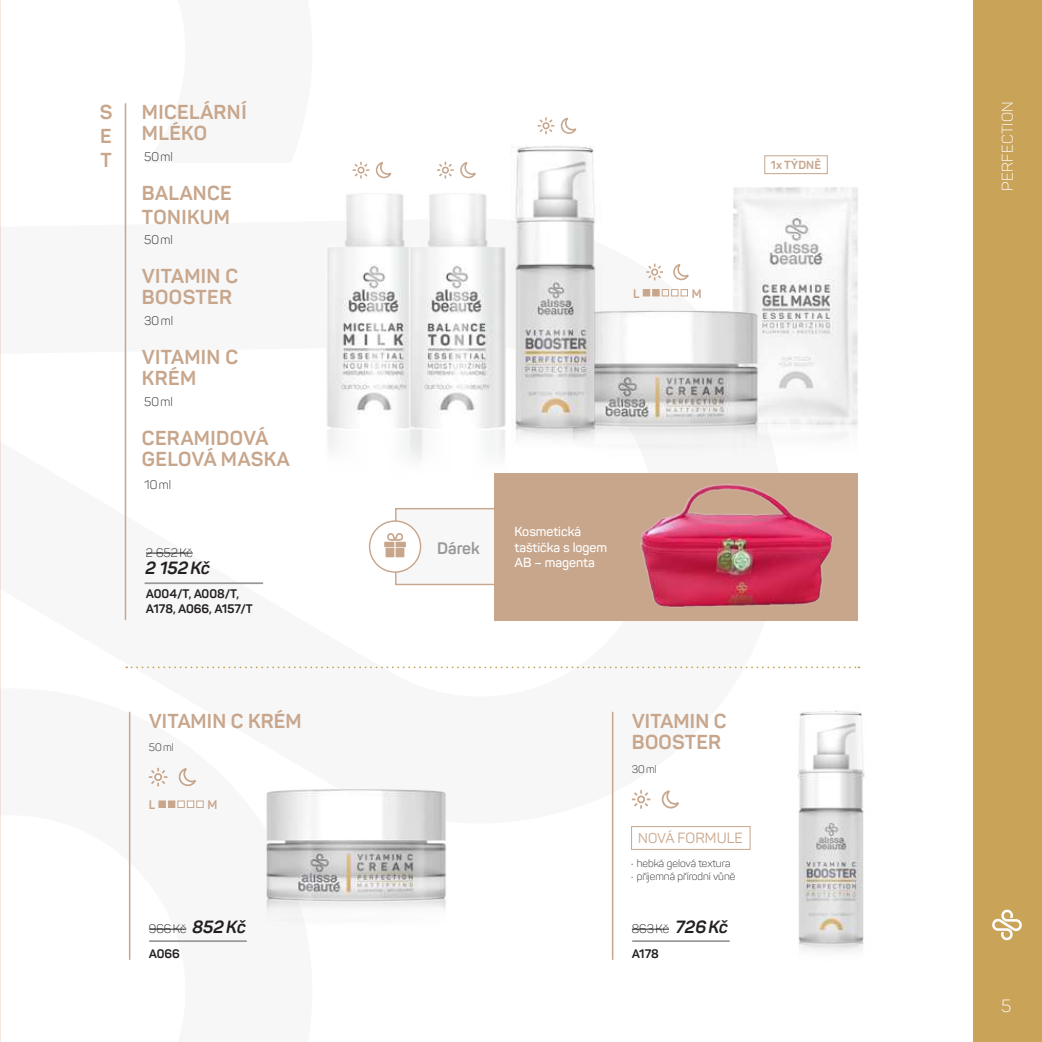
<style>
.page{position:relative;width:1042px;height:1042px;background:#fff}
.page>*{position:absolute;margin:0;border:0;box-sizing:border-box;transform-origin:0 0}
.t1{font:700 19.95px/21px "Panton";letter-spacing:.02em;color:#c7a68c}
.t2{font:italic 700 17.5px "Panton";color:#231f20}
.t3{font:300 17.5px "Panton";color:#fff}
.t4{font:700 16.45px "Panton";color:#989999}
.t5{font:300 15.4px "Panton";letter-spacing:.02em;color:#fff}
.t6{font:14.53px "Panton";color:#c7a68c}
.t7{font:600 12.95px/15.6px "Panton";color:#fff}
.t8{font:300 12.25px "Panton";color:#231f20}
.t9{font:700 12.25px/14.7px "Panton";color:#231f20}
.t10{font:700 12.25px "Panton";color:#c7a68c}
.t11{font:700 11.55px "Panton";letter-spacing:.01em;color:#c7a68c}
.t12{font:300 10.67px "Panton";color:#231f20}
.t13{font:300 10.5px "Panton";color:#231f20}
.s1{font-weight:700;font-style:italic;font-size:17.5px}
.s2{font-size:14px}
</style>
<div class="page">
<img style="left:0;top:0;width:1px;height:1042px">
<hr style="left:0;top:0;width:1px;height:403px;background:#c9a358">
<div style="left:973px;top:0;width:69px;height:1042px;background:#c9a358"></div>
<svg style="left:992px;top:909px;width:30px;height:31px"></svg>
<hr style="left:146px;top:553px;width:47px;height:1px;background:#231f20">
<hr style="left:145px;top:582px;width:117px;height:2px;background:#989999">
<img style="left:327px;top:194px;width:67px;height:255px">
<img style="left:733px;top:170px;width:125px;height:272px">
<img style="left:610px;top:295px;width:157px;height:155px">
<img style="left:394px;top:194px;width:109px;height:266px">
<img style="left:503px;top:134px;width:107px;height:321px">
<img style="left:516px;top:147px;width:78px;height:281px">
<svg style="left:538px;top:117px;width:16px;height:17px"></svg>
<svg style="left:560px;top:117px;width:19px;height:18px"></svg>
<svg style="left:437px;top:161px;width:39px;height:18px"></svg>
<svg style="left:353px;top:162px;width:16px;height:16px"></svg>
<svg style="left:375px;top:162px;width:17px;height:17px"></svg>
<div style="left:395px;top:508px;width:158px;height:77px;background:#f7f7f8;border:1px solid #c7a68c"></div>
<div style="left:369px;top:521px;width:51px;height:51px;background:#fff;border-radius:50%"></div>
<div style="left:369px;top:520px;width:52px;height:53px;border:1px solid #c7a68c;border-radius:50%"></div>
<svg style="left:384px;top:533px;width:22px;height:24px"></svg>
<div style="left:494px;top:473px;width:364px;height:147px;background:#c7a68c"></div>
<hr style="left:125px;top:104px;width:1px;height:515px;background:#c7a68c">
<img style="left:798px;top:710px;width:67px;height:241px">
<img style="left:266px;top:789px;width:181px;height:135px">
<hr style="left:129px;top:712px;width:1px;height:247px;background:#c7a68c">
<hr style="left:612px;top:712px;width:1px;height:247px;background:#c7a68c">
<hr style="left:149px;top:929px;width:37px;height:1px;background:#231f20">
<hr style="left:150px;top:940px;width:96px;height:2px;background:#989999">
<hr style="left:632px;top:929px;width:37px;height:1px;background:#231f20">
<hr style="left:633px;top:940px;width:96px;height:2px;background:#989999">
<svg style="left:149px;top:768px;width:18px;height:18px"></svg>
<svg style="left:178px;top:768px;width:18px;height:19px"></svg>
<svg style="left:632px;top:790px;width:18px;height:18px"></svg>
<svg style="left:661px;top:790px;width:18px;height:19px"></svg>
<div style="left:159px;top:800px;width:7px;height:8px;background:#c7a68c;border:1px solid #c7a68c"></div>
<div style="left:168px;top:800px;width:7px;height:8px;background:#c7a68c;border:1px solid #c7a68c"></div>
<div style="left:177px;top:800px;width:8px;height:8px;background:#fff;border:1px solid #c7a68c"></div>
<div style="left:187px;top:800px;width:7px;height:8px;background:#fff;border:1px solid #c7a68c"></div>
<div style="left:196px;top:800px;width:8px;height:8px;background:#fff;border:1px solid #c7a68c"></div>
<svg style="left:646px;top:264px;width:17px;height:16px"></svg>
<svg style="left:673px;top:264px;width:16px;height:17px"></svg>
<div style="left:643px;top:289px;width:7px;height:7px;background:#c7a68c"></div>
<div style="left:652px;top:289px;width:7px;height:7px;background:#c7a68c;border:1px solid #c7a68c"></div>
<div style="left:662px;top:289px;width:7px;height:7px;border:1px solid #c7a68c"></div>
<div style="left:671px;top:289px;width:7px;height:7px;background:#fff;border:1px solid #c7a68c"></div>
<div style="left:681px;top:289px;width:7px;height:7px;background:#fff;border:1px solid #c7a68c"></div>
<div style="left:764px;top:155px;width:63px;height:19px;border:1px solid #c7a68c"></div>
<img style="left:640px;top:484px;width:193px;height:124px">
<div style="left:631px;top:826px;width:119px;height:23px;border:1px solid #c7a68c"></div>
<svg style="left:126px;top:666px;width:733px;height:2px"></svg>
<p class="t1" style="left:100px;top:100px;width:14px;line-height:23.8px;text-align:justify">S E T</p>
<p class="t1" style="left:142px;top:101px;width:106px">MICELÁRNÍ<br>MLÉKO</p>
<p class="t8" style="left:144px;top:150px;width:30px">50ml</p>
<p class="t1" style="left:142px;top:181px;width:89px;line-height:23.8px">BALANCE<br>TONIKUM</p>
<p class="t8" style="left:144px;top:232px;width:30px">50ml</p>
<p class="t1" style="left:142px;top:265px;width:96px">VITAMIN C<br>BOOSTER</p>
<p class="t8" style="left:144px;top:313px;width:30px">30ml</p>
<p class="t1" style="left:142px;top:346px;width:96px">VITAMIN C<br>KRÉM</p>
<p class="t8" style="left:144px;top:394px;width:30px">50ml</p>
<p class="t1" style="left:142px;top:427px;width:149px;text-indent:113px">Á<br>GELOVÁ MASKA</p>
<p class="t1" style="left:142px;top:427px;width:88px">CERAMIDOV</p>
<p class="t8" style="left:144px;top:477px;width:28px">10ml</p>
<p class="t8" style="left:146px;top:545px;width:48px">2 652Kč</p>
<p class="t4" style="left:437px;top:538px;width:44px">DÁREK</p>
<p class="t2" style="left:145px;top:557px;width:66px">2 152Kč</p>
<p class="t9" style="left:146px;top:586px;width:108px">A004/T, A008/T,<br>A178, A066, A157/T</p>
<p class="t10" style="left:633px;top:286px;width:7px">L</p>
<p class="t10" style="left:692px;top:286px;width:11px">M</p>
<p class="t7" style="left:514px;top:524px;width:94px">Kosmetická taštička s logem<br>AB – magenta</p>
<p class="t11" style="left:771px;top:158px;width:52px">1X TÝDNĚ</p>
<p class="t1" style="left:149px;top:710px;width:151px">VITAMIN C KRÉM</p>
<p class="t1" style="left:632px;top:710px;width:95px">VITAMIN C</p>
<p class="t12" style="left:149px;top:740px;width:26px">50ml</p>
<p class="t1" style="left:632px;top:731px;width:91px">BOOSTER</p>
<p class="t12" style="left:632px;top:763px;width:27px">30ml</p>
<p class="t10" style="left:149px;top:797px;width:7px">L</p>
<p class="t10" style="left:208px;top:797px;width:11px">M</p>
<p class="t8" style="left:149px;top:921px;width:98px">966Kč <span class="s1">852Kč</span></p>
<p class="t9" style="left:149px;top:946px;width:33px">A066</p>
<p class="t6" style="left:638px;top:829px;width:97px"><span class="s2">NOVÁ</span> FORMULE</p>
<p class="t13" style="left:631px;top:857px;width:101px">• hebká gelová textura</p>
<p class="t13" style="left:631px;top:869px;width:106px">• příjemná přírodní vůně</p>
<p class="t8" style="left:632px;top:921px;width:97px">863Kč <span class="s1">726Kč</span></p>
<p class="t9" style="left:632px;top:946px;width:29px">A178</p>
<p class="t5" style="left:998px;top:191px;width:91px;rotate:-90deg">PERFECTION</p>
<p class="t3" style="left:1001px;top:995px;width:12px">5</p>
</div>
